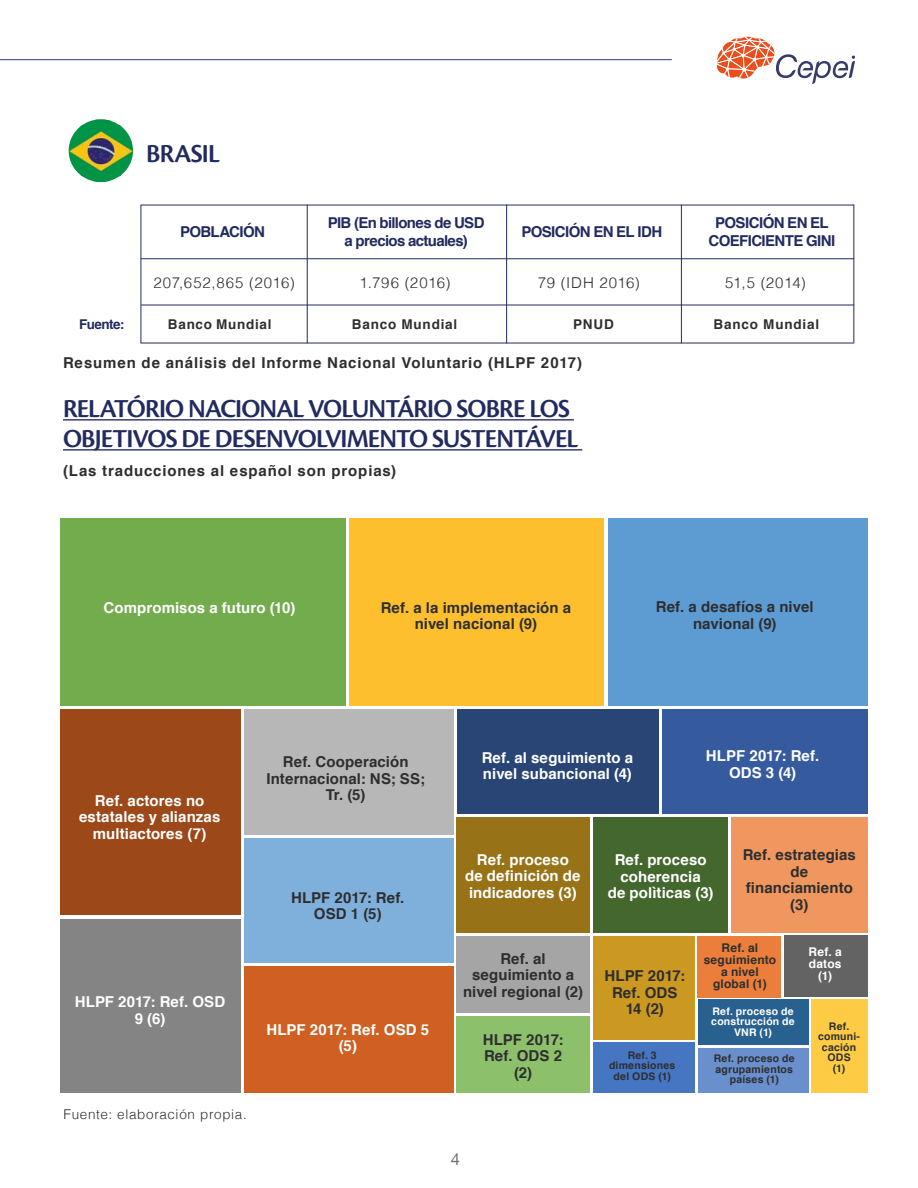
<style>
.page{position:relative;width:918px;height:1188px;background:#fff}
.page>*{position:absolute;margin:0;border:0;box-sizing:border-box;transform-origin:0 0}
.t1{font:27px/30px "Cronos Pro Semibold Subh";letter-spacing:-.035em;color:#222b5f}
.t2{font:16.5px "Helvetica Neue";color:#6d6e71}
.t3{font:700 15px/16.5px "Helvetica";letter-spacing:.005em;color:#fff;text-align:center}
.t4{font:700 15px/16.5px "Helvetica";letter-spacing:.01em;color:#2e2e2f;text-align:center}
.t5{font:700 15px "Helvetica";letter-spacing:.055em;color:#2e2e2f}
.t6{font:700 15px/18px "Helvetica";letter-spacing:-.04em;color:#222b5f;text-align:center}
.t7{font:300 15px "Helvetica";letter-spacing:.05em;color:#2e2e2f}
.t8{font:300 15px "Helvetica";letter-spacing:.07em;color:#2e2e2f}
.t9{font:700 13.5px "Helvetica";letter-spacing:.06em;color:#2e2e2f}
.t10{font:300 13.5px "Helvetica";letter-spacing:.045em;color:#2e2e2f}
.t11{font:700 13.5px "Helvetica";letter-spacing:-.045em;color:#222b5f}
.t12{font:700 12px/12px "Helvetica";letter-spacing:.01em;color:#2e2e2f;text-align:center}
.t13{font:700 12px/12px "Helvetica";letter-spacing:.015em;color:#fff;text-align:center}
.t14{font:700 10.5px/10.5px "Helvetica";letter-spacing:.02em;color:#2e2e2f;text-align:center}
.t15{font:700 10.5px/10.5px "Helvetica";letter-spacing:.02em;color:#fff;text-align:center}
</style>
<div class="page">
<svg style="left:717px;top:37px;width:138px;height:47px"></svg>
<hr style="left:0;top:59px;width:672px;height:1px;background:#25408f">
<hr style="left:63px;top:419px;width:511px;height:2px;background:#222b5f">
<hr style="left:63px;top:449px;width:519px;height:2px;background:#222b5f">
<div style="left:60px;top:518px;width:285px;height:188px;background:#72ac4d"></div>
<div style="left:60px;top:709px;width:180px;height:206px;background:#9c4818"></div>
<div style="left:244px;top:709px;width:210px;height:126px;background:#b7b7b7"></div>
<div style="left:457px;top:709px;width:202px;height:105px;background:#284576"></div>
<div style="left:662px;top:709px;width:205px;height:105px;background:#355b9e"></div>
<div style="left:244px;top:839px;width:210px;height:124px;background:#7fb0dc"></div>
<div style="left:60px;top:919px;width:180px;height:174px;background:#848484"></div>
<div style="left:244px;top:966px;width:210px;height:127px;background:#cf6022"></div>
<div style="left:457px;top:1016px;width:133px;height:77px;background:#8dc06b"></div>
<div style="left:457px;top:936px;width:133px;height:77px;background:#a5a5a5"></div>
<div style="left:593px;top:936px;width:102px;height:103px;background:#cb9822"></div>
<div style="left:698px;top:936px;width:83px;height:61px;background:#eb7e3b"></div>
<div style="left:784px;top:935px;width:83px;height:61px;background:#636363"></div>
<div style="left:698px;top:999px;width:110px;height:46px;background:#28608f"></div>
<div style="left:698px;top:1048px;width:110px;height:45px;background:#6a8fcd"></div>
<div style="left:593px;top:1042px;width:102px;height:51px;background:#4675c2"></div>
<div style="left:811px;top:999px;width:56px;height:94px;background:#fecb45"></div>
<div style="left:457px;top:817px;width:133px;height:116px;background:#977217"></div>
<div style="left:593px;top:817px;width:135px;height:116px;background:#44672e"></div>
<div style="left:731px;top:817px;width:136px;height:116px;background:#ef975f"></div>
<div style="left:349px;top:518px;width:255px;height:188px;background:#fdbf2d"></div>
<div style="left:608px;top:518px;width:259px;height:188px;background:#5d9cd3"></div>
<img style="left:69px;top:127px;width:64px;height:48px">
<img style="left:80px;top:120px;width:42px;height:7px">
<img style="left:80px;top:175px;width:41px;height:7px">
<div style="left:94px;top:119px;width:15px;height:5px;background:#009347"></div>
<hr style="left:94px;top:179px;width:15px;height:3px;background:#009347">
<hr style="left:141px;top:205px;width:713px;height:1px;background:#222b5f">
<hr style="left:141px;top:258px;width:713px;height:1px;background:#222b5f">
<hr style="left:307px;top:205px;width:1px;height:138px;background:#222b5f">
<hr style="left:141px;top:205px;width:1px;height:138px;background:#222b5f">
<hr style="left:681px;top:205px;width:1px;height:138px;background:#222b5f">
<hr style="left:506px;top:205px;width:1px;height:138px;background:#222b5f">
<hr style="left:141px;top:305px;width:713px;height:1px;background:#222b5f">
<hr style="left:141px;top:343px;width:713px;height:1px;background:#222b5f">
<hr style="left:853px;top:205px;width:1px;height:138px;background:#222b5f">
<h1 class="t1" style="left:146px;top:139px;width:75px">BRASIL</h1>
<p class="t6" style="left:180px;top:223px;width:86px">POBLACIÓN</p>
<p class="t6" style="left:328px;top:214px;width:158px">PIB (En billones de USD a precios actuales)</p>
<p class="t6" style="left:521px;top:223px;width:142px">POSICIÓN EN EL IDH</p>
<p class="t6" style="left:709px;top:214px;width:128px">POSICIÓN EN EL<br>COEFICIENTE GINI</p>
<p class="t11" style="left:79px;top:313px;width:47px">Fuente:</p>
<p class="t8" style="left:153px;top:270px;width:143px">207,652,865 (2016)</p>
<p class="t7" style="left:359px;top:270px;width:93px">1.796 (2016)</p>
<p class="t7" style="left:538px;top:270px;width:104px">79 (IDH 2016)</p>
<p class="t7" style="left:725px;top:270px;width:82px">51,5 (2014)</p>
<p class="t9" style="left:168px;top:313px;width:105px">Banco Mundial</p>
<p class="t9" style="left:352px;top:313px;width:107px">Banco Mundial</p>
<p class="t9" style="left:573px;top:313px;width:42px">PNUD</p>
<p class="t9" style="left:714px;top:313px;width:107px">Banco Mundial</p>
<p class="t5" style="left:63px;top:351px;width:521px">Resumen de análisis del Informe Nacional Voluntario (HLPF 2017)</p>
<h1 class="t1" style="left:63px;top:394px;width:517px">RELATÓRIO NACIONAL VOLUNTÁRIO SOBRE LOS<br>OBJETIVOS DE DESENVOLVIMENTO SUSTENTÁVEL</h1>
<p class="t5" style="left:63px;top:458px;width:335px">(Las traducciones al español son propias)</p>
<p class="t3" style="left:104px;top:600px;width:193px">Compromisos a futuro (10)</p>
<p class="t4" style="left:381px;top:599px;width:192px">Ref. a la implementación a nivel nacional (9)</p>
<p class="t4" style="left:656px;top:599px;width:159px">Ref. a desafíos a nivel navional (9)</p>
<p class="t3" style="left:79px;top:792px;width:143px">Ref. actores no estatales y alianzas multiactores (7)</p>
<p class="t4" style="left:266px;top:754px;width:160px">Ref. Cooperación<br>Internacional: NS; SS;<br>Tr. (5)</p>
<p class="t4" style="left:291px;top:889px;width:115px">HLPF 2017: Ref.<br>OSD 1 (5)</p>
<p class="t3" style="left:75px;top:994px;width:152px">HLPF 2017: Ref. OSD<br>9 (6)</p>
<p class="t3" style="left:266px;top:1021px;width:164px">HLPF 2017: Ref. OSD 5 (5)</p>
<p class="t10" style="left:64px;top:1103px;width:185px">Fuente: elaboración propia.</p>
<p class="t3" style="left:482px;top:749px;width:153px;text-align:left">Ref. al seguimiento a nivel subancional (4)</p>
<p class="t3" style="left:706px;top:748px;width:115px">HLPF 2017: Ref.<br>ODS 3 (4)</p>
<p class="t3" style="left:465px;top:851px;width:117px">Ref. proceso<br>de definición de indicadores (3)</p>
<p class="t3" style="left:608px;top:852px;width:107px">Ref. proceso coherencia<br>de polìticas (3)</p>
<p class="t4" style="left:743px;top:847px;width:115px">Ref. estrategias de financiamiento (3)</p>
<p class="t4" style="left:463px;top:950px;width:122px">Ref. al seguimiento a nivel regional (2)</p>
<p class="t4" style="left:483px;top:1031px;width:82px">HLPF 2017:<br>Ref. ODS 2 (2)</p>
<p class="t4" style="left:605px;top:968px;width:82px">HLPF 2017:<br>Ref. ODS<br>14 (2)</p>
<p class="t14" style="left:609px;top:1050px;width:68px">Ref. 3 dimensiones del ODS (1)</p>
<p class="t12" style="left:704px;top:942px;width:74px">Ref. al seguimiento a nivel global (1)</p>
<p class="t15" style="left:711px;top:1006px;width:85px">Ref. proceso de construcción de<br>VNR (1)</p>
<p class="t14" style="left:714px;top:1054px;width:82px">Ref. proceso de agrupamientos países (1)</p>
<p class="t13" style="left:809px;top:946px;width:35px">Ref. a datos (1)</p>
<p class="t14" style="left:818px;top:1021px;width:44px">Ref. comuni&shy;cación<br>ODS<br>(1)</p>
<p class="t2" style="left:451px;top:1147px;width:11px">4</p>
</div>
